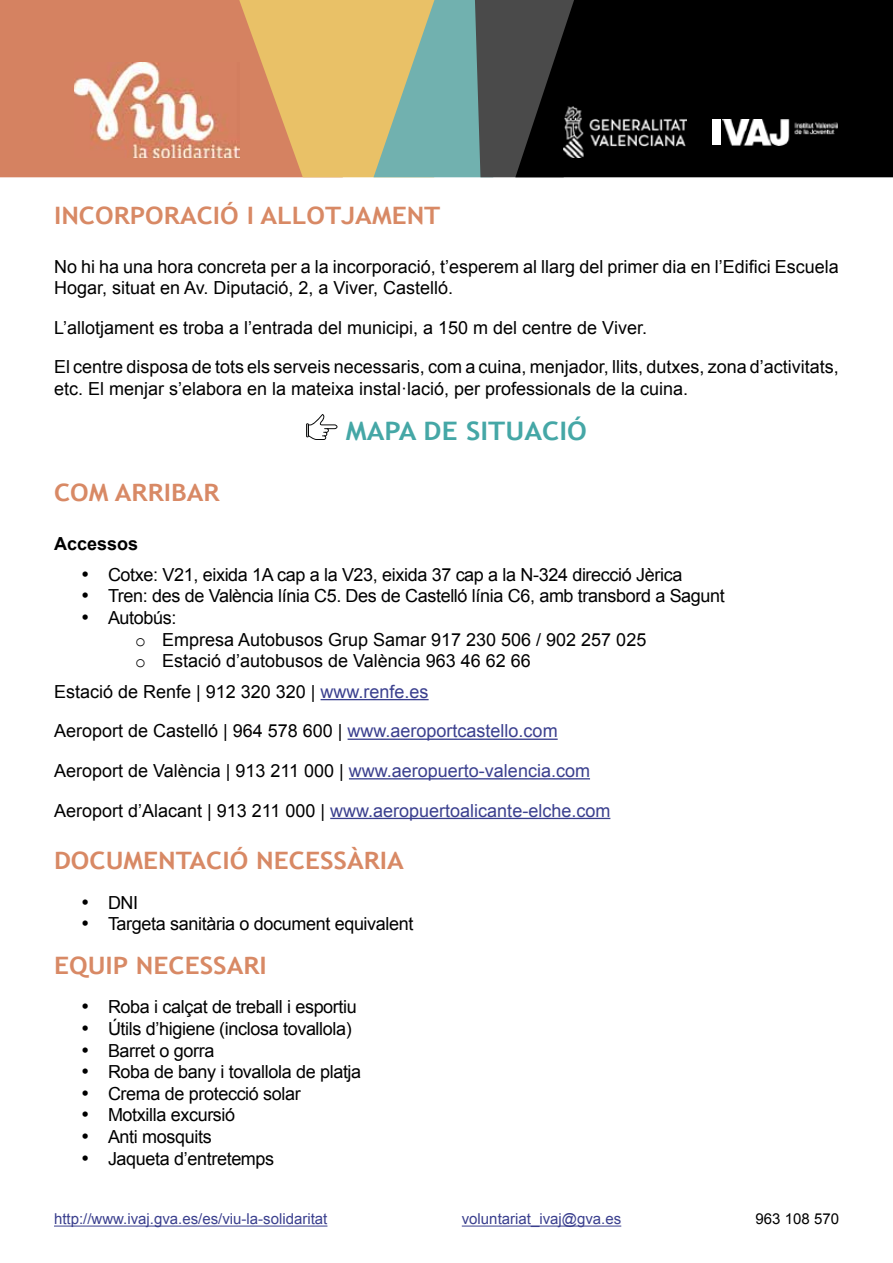
<style>
.page{position:relative;width:893px;height:1263px;background:#fff}
.page>*{position:absolute;margin:0;border:0;box-sizing:border-box;transform-origin:0 0}
.t1{font:700 25.5px "Trebuchet MS";color:#45a7a6;scale:1.1 1}
.t2{font:700 24px "Trebuchet MS";color:#d88965;scale:1.1 1}
.t3{font:18px/21.6px "Arial";color:#000}
.t4{font:18px "Arial";letter-spacing:-.02em;color:#000}
.t5{font:18px/39.6px "Arial";color:#3a3f8e}
.t6{font:700 18px "Arial";color:#000}
.t7{font:15px "Arial";color:#3a3f8e}
.t8{font:15px "Arial";color:#000}
.s1{font-family:"Courier New"}
.s2{color:#3a3f8e}
.s3{color:#000}
</style>
<div class="page">
<div style="left:0;top:0;width:239px;height:177px;background:#d58261"></div>
<svg style="left:239px;top:0;width:236px;height:177px"></svg>
<svg style="left:475px;top:0;width:40px;height:177px;fill:#4a4a4a"></svg>
<svg style="left:515px;top:0;width:378px;height:177px;fill:#000"></svg>
<img style="left:74px;top:63px;width:165px;height:94px">
<img style="left:563px;top:107px;width:124px;height:51px">
<div style="left:712px;top:119px;width:9px;height:26px;background:#fff"></div>
<img style="left:723px;top:119px;width:115px;height:26px">
<hr style="left:54px;top:1226px;width:273px;height:1px;background:#3a3f8e">
<hr style="left:462px;top:1226px;width:159px;height:1px;background:#3a3f8e">
<hr style="left:321px;top:699px;width:108px;height:1px;background:#3a3f8e">
<hr style="left:348px;top:738px;width:210px;height:2px;background:#3a3f8e">
<hr style="left:349px;top:778px;width:241px;height:1px;background:#3a3f8e">
<hr style="left:330px;top:818px;width:280px;height:1px;background:#3a3f8e">
<hr style="left:306px;top:423px;width:3px;height:14px;background:#040505">
<svg style="left:307px;top:414px;width:30px;height:26px"></svg>
<h2 class="t2" style="left:54px;top:200px;width:353px">INCORPORACIÓ I ALLOTJAMENT</h2>
<p class="t3" style="left:54px;top:256px;width:786px">No hi ha una hora concreta per a la incorporació, t’esperem al llarg del primer dia en l’Edifici Escuela<br>Hogar, situat en Av. Diputació, 2, a Viver, Castelló.</p>
<p class="t3" style="left:54px;top:317px;width:595px">L’allotjament es troba a l’entrada del municipi, a 150 m del centre de Viver.</p>
<p class="t3" style="left:54px;top:356px;width:786px">El centre disposa de tots els serveis necessaris, com a cuina, menjador, llits, dutxes, zona d’activitats, etc. El menjar s’elabora en la mateixa instal·lació, per professionals de la cuina.</p>
<h1 class="t1" style="left:346px;top:415px;width:220px">MAPA DE SITUACIÓ</h1>
<h2 class="t2" style="left:54px;top:478px;width:152px">COM ARRIBAR</h2>
<p class="t6" style="left:54px;top:532px;width:86px">Accessos</p>
<p class="t4" style="left:81px;top:563px;width:603px">• Cotxe: V21, eixida 1A cap a la V23, eixida 37 cap a la N-324 direcció Jèrica</p>
<p class="t4" style="left:81px;top:584px;width:645px">• Tren: des de València línia C5. Des de Castelló línia C6, amb transbord a Sagunt</p>
<p class="t3" style="left:135px;top:607px;width:513px;text-indent:-54px">• Autobús:<br><span class="s1">o</span> Empresa Autobusos Grup Samar 917 230 506 / 902 257 025 <span class="s1">o</span> Estació d’autobusos de València 963 46 62 66</p>
<p class="t3" style="left:54px;top:672px;width:505px;line-height:39.6px">Estació de Renfe | 912 320 320 | <span class="s2">www.renfe.es<br></span>Aeroport de Castelló | 964 578 600 | <span class="s2">www.aeroportcastello.com</span></p>
<p class="t5" style="left:54px;top:751px;width:558px"><span class="s3">Aeroport de València | 913 211 000 |</span> www.aeropuerto-valencia.com<br><span class="s3">Aeroport d’Alacant | 913 211 000 |</span> www.aeropuertoalicante-elche.com</p>
<h2 class="t2" style="left:54px;top:845px;width:320px">DOCUMENTACIÓ NECESSÀRIA</h2>
<p class="t3" style="left:81px;top:892px;width:59px">• DNI</p>
<p class="t4" style="left:81px;top:912px;width:334px">• Targeta sanitària o document equivalent</p>
<h2 class="t2" style="left:54px;top:950px;width:195px">EQUIP NECESSARI</h2>
<p class="t4" style="left:81px;top:995px;width:277px">• Roba i calçat de treball i esportiu</p>
<p class="t4" style="left:81px;top:1017px;width:272px">• Útils d’higiene (inclosa tovallola)</p>
<p class="t4" style="left:81px;top:1038px;width:135px">• Barret o gorra</p>
<p class="t4" style="left:81px;top:1060px;width:282px">• Roba de bany i tovallola de platja</p>
<p class="t4" style="left:81px;top:1082px;width:221px">• Crema de protecció solar</p>
<p class="t4" style="left:81px;top:1103px;width:156px">• Motxilla excursió</p>
<p class="t4" style="left:81px;top:1125px;width:132px">• Anti mosquits</p>
<p class="t4" style="left:81px;top:1146px;width:195px">• Jaqueta d’entretemps</p>
<p class="t7" style="left:54px;top:1209px;width:275px">http://www.ivaj.gva.es/es/viu-la-solidaritat</p>
<p class="t7" style="left:462px;top:1209px;width:161px">voluntariat_ivaj@gva.es</p>
<p class="t8" style="left:756px;top:1209px;width:85px">963 108 570</p>
</div>
